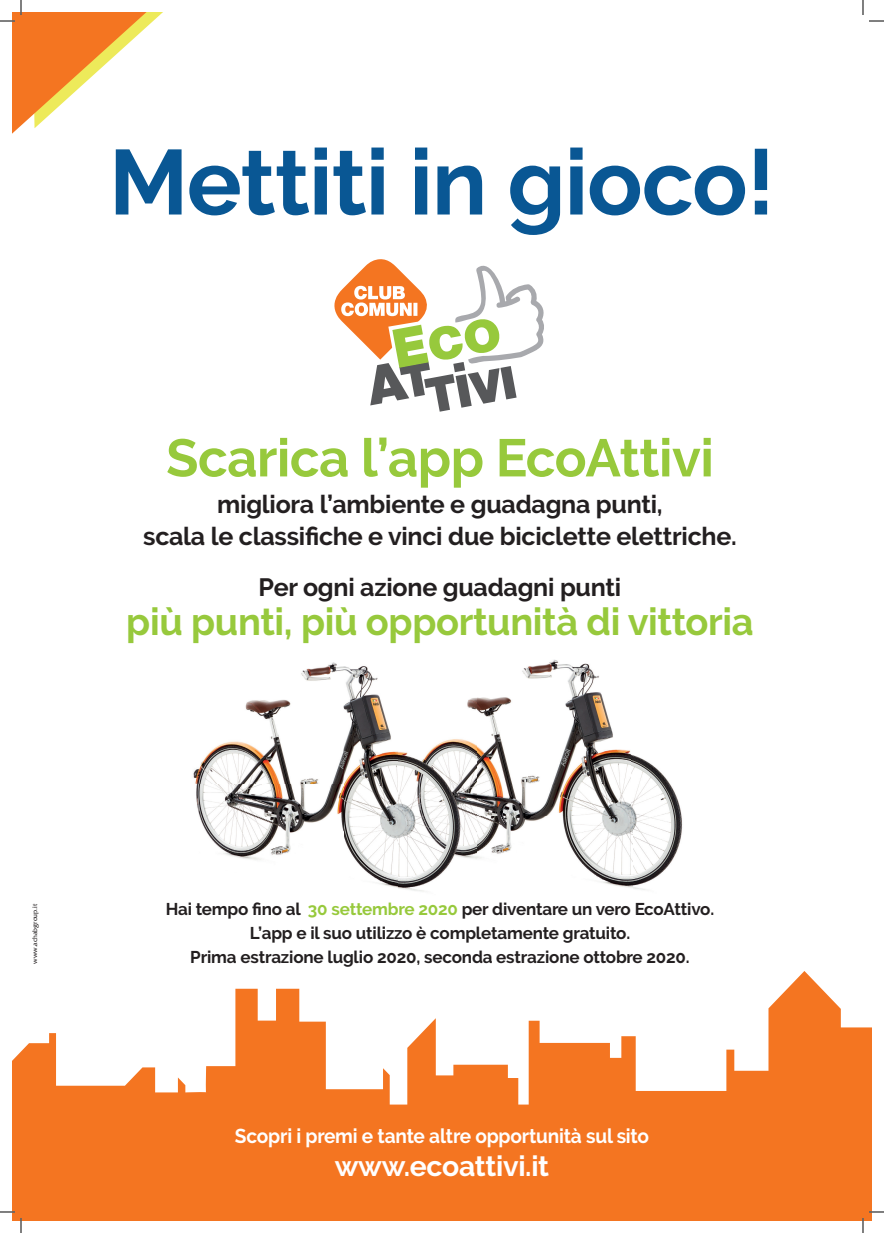
<style>
.page{position:relative;width:884px;height:1233px;background:#fff}
.page>*{position:absolute;margin:0;border:0;box-sizing:border-box;transform-origin:0 0}
.t1{font:700 91.7px "Raleway";letter-spacing:-.01em;color:#095794}
.t2{font:700 52.8px "Raleway";letter-spacing:-.01em;color:#97c93c}
.t3{font:700 38px "Raleway";letter-spacing:-.01em;color:#97c93c}
.t4{font:700 28.3px "Raleway";letter-spacing:-.01em;color:#fff}
.t5{font:700 25px/31.7px "Raleway";letter-spacing:-.01em;color:#231f20;text-align:center}
.t6{font:700 20.1px "Raleway";letter-spacing:-.01em;color:#fff;scale:.95 1}
.t7{font:700 17px/24px "Raleway";letter-spacing:-.01em;color:#231f20;text-align:center}
.t8{font:7px "Fritz";color:#231f20}
.s1{color:#97c93c}
</style>
<div class="page">
<img style="left:522px;top:659px;width:77px;height:23px">
<img style="left:476px;top:682px;width:207px;height:208px">
<img style="left:193px;top:662px;width:205px;height:226px">
<img style="left:398px;top:698px;width:78px;height:194px">
<svg style="left:12px;top:971px;width:859px;height:249px;fill:#f47521"></svg>
<svg style="left:334px;top:259px;width:210px;height:153px"></svg>
<svg style="left:0;top:1211px;width:15px;height:1px"></svg>
<svg style="left:869px;top:1211px;width:15px;height:1px"></svg>
<svg style="left:0;top:0;width:163px;height:134px"></svg>
<svg style="left:20px;top:1218px;width:2px;height:15px"></svg>
<svg style="left:862px;top:0;width:22px;height:22px"></svg>
<svg style="left:862px;top:1218px;width:2px;height:15px"></svg>
<h1 class="t1" style="left:109px;top:130px;width:667px">Mettiti in gioco!</h1>
<h2 class="t2" style="left:166px;top:428px;width:549px">Scarica l’app EcoAttivi</h2>
<h3 class="t5" style="left:143px;top:489px;width:595px">migliora l’ambiente e guadagna punti,<br>scala le classifiche e vinci due biciclette elettriche.</h3>
<h3 class="t5" style="left:259px;top:571px;width:364px">Per ogni azione guadagni punti</h3>
<h3 class="t3" style="left:126px;top:599px;width:629px">più punti, più opportunità di vittoria</h3>
<p class="t8" style="left:31px;top:964px;width:62px;rotate:-90deg">www.achabgroup.it</p>
<p class="t7" style="left:166px;top:897px;width:550px">Hai tempo fino al <span class="s1">30 settembre 2020</span> per diventare un vero EcoAttivo.<br>L’app e il suo utilizzo è completamente gratuito.<br>Prima estrazione luglio 2020, seconda estrazione ottobre 2020.</p>
<p class="t6" style="left:235px;top:1124px;width:437px">Scopri i premi e tante altre opportunità sul sito</p>
<h3 class="t4" style="left:335px;top:1149px;width:216px">www.ecoattivi.it</h3>
</div>
